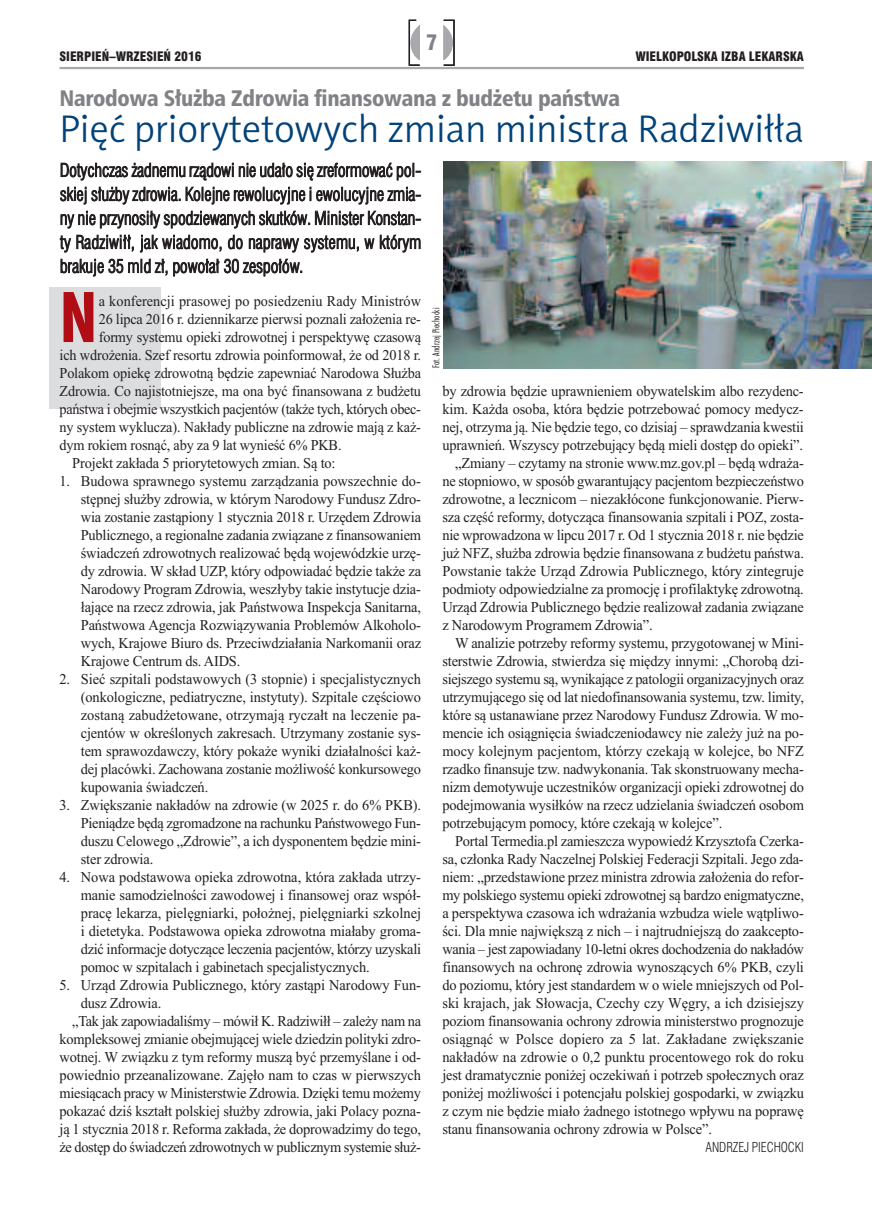
<style>
.page{position:relative;width:872px;height:1212px;background:#fff}
.page>*{position:absolute;margin:0;border:0;box-sizing:border-box;transform-origin:0 0}
.t1{font:900 condensed 74.25px "Myriad Pro";color:#b00d15;scale:.95 1}
.t2{font:39px "Naomi Sans EFNTT Light";letter-spacing:-.005em;color:#004279}
.t3{font:22.5px "Humnst 777 Blk Cn EU";letter-spacing:-.015em;color:#808285}
.t4{font:21px "Swis 721 Blk Cn EU";color:#808285}
.t5{font:18px/24px "Swis 721 Lt Cn EU";letter-spacing:-.005em;color:#231f20;text-align:justify;scale:.96 1}
.t6{font:15px/18px "Times New Roman";letter-spacing:-.01em;color:#231f20;text-align:justify;scale:.96 1}
.t7{font:15px "Times New Roman";letter-spacing:-.01em;color:#231f20;scale:.95 1}
.t8{font:13.5px "Swis 721 Lt Cn EU";letter-spacing:-.005em;color:#231f20;scale:.96 1}
.t9{font:12.75px "Swis 721 Blk Cn EU";color:#231f20}
.t10{font:10.5px "Futura TEE Ligh Cond";color:#231f20}
</style>
<div class="page">
<div style="left:49px;top:287px;width:111px;height:122px;background:#dcdddf"></div>
<hr style="left:60px;top:67px;width:744px;height:2px;background:#a8a9ad">
<div style="left:443px;top:20px;width:12px;height:46px;border:1px solid #231f20"></div>
<svg style="left:443px;top:25px;width:10px;height:35px"></svg>
<svg style="left:408px;top:19px;width:12px;height:47px"></svg>
<img style="left:443px;top:162px;width:429px;height:206px">
<h3 class="t4" style="left:426px;top:30px;width:13px">7</h3>
<p class="t9" style="left:60px;top:48px;width:144px">SIERPIEŃ–WRZESIEŃ 2016</p>
<p class="t9" style="left:635px;top:48px;width:170px">WIELKOPOLSKA IZBA LEKARSKA</p>
<h3 class="t3" style="left:60px;top:84px;width:562px">Narodowa Służba Zdrowia finansowana z budżetu państwa</h3>
<h2 class="t2" style="left:60px;top:107px;width:746px">Pięć priorytetowych zmian ministra Radziwiłła</h2>
<p class="t5" style="left:60px;top:158px;width:378px">Dotychczas żadnemu rządowi nie udało się zreformować pol&shy;skiej służby zdrowia. Kolejne rewolucyjne i ewolucyjne zmia&shy;ny nie przynosiły spodziewanych skutków. Minister Konstan&shy;ty Radziwiłł, jak wiadomo, do naprawy systemu, w którym brakuje 35 mld zł, powołał 30 zespołów.</p>
<h1 class="t1" style="left:60px;top:291px;width:41px">N</h1>
<p class="t7" style="left:99px;top:292px;width:341px">a konferencji prasowej po posiedzeniu Rady Ministrów</p>
<p class="t7" style="left:99px;top:310px;width:341px">26 lipca 2016 r. dziennikarze pierwsi poznali założenia re-</p>
<p class="t7" style="left:99px;top:328px;width:341px">formy systemu opieki zdrowotnej i perspektywę czasową</p>
<p class="t7" style="left:60px;top:346px;width:382px">ich wdrożenia. Szef resortu zdrowia poinformował, że od 2018 r.</p>
<p class="t7" style="left:60px;top:364px;width:382px">Polakom opiekę zdrowotną będzie zapewniać Narodowa Służba</p>
<p class="t7" style="left:60px;top:382px;width:382px">Zdrowia. Co najistotniejsze, ma ona być finansowana z budżetu</p>
<p class="t7" style="left:60px;top:400px;width:382px">państwa i obejmie wszystkich pacjentów (także tych, których obec-</p>
<p class="t7" style="left:60px;top:418px;width:382px">ny system wyklucza). Nakłady publiczne na zdrowie mają z każ-</p>
<p class="t7" style="left:60px;top:436px;width:298px">dym rokiem rosnąć, aby za 9 lat wynieść 6% PKB.</p>
<p class="t6" style="left:72px;top:454px;width:276px">Projekt zakłada 5 priorytetowych zmian. Są to:</p>
<p class="t6" style="left:81px;top:472px;width:356px;text-indent:-21px">1. Budowa sprawnego systemu zarządzania powszechnie do&shy;stępnej służby zdrowia, w którym Narodowy Fundusz Zdro&shy;wia zostanie zastąpiony 1 stycznia 2018 r. Urzędem Zdrowia Publicznego, a regionalne zadania związane z finansowaniem świadczeń zdrowotnych realizować będą wojewódzkie urzę&shy;dy zdrowia. W skład UZP, który odpowiadać będzie także za Narodowy Program Zdrowia, weszłyby takie instytucje dzia&shy;łające na rzecz zdrowia, jak Państwowa Inspekcja Sanitarna, Państwowa Agencja Rozwiązywania Problemów Alkoholo&shy;wych, Krajowe Biuro ds. Przeciwdziałania Narkomanii oraz Krajowe Centrum ds. AIDS.</p>
<p class="t6" style="left:81px;top:670px;width:356px;text-indent:-21px">2. Sieć szpitali podstawowych (3 stopnie) i specjalistycznych (onkologiczne, pediatryczne, instytuty). Szpitale częściowo zostaną zabudżetowane, otrzymają ryczałt na leczenie pa&shy;cjentów w określonych zakresach. Utrzymany zostanie sys&shy;tem sprawozdawczy, który pokaże wyniki działalności każ&shy;dej placówki. Zachowana zostanie możliwość konkursowego kupowania świadczeń.</p>
<p class="t6" style="left:81px;top:796px;width:356px;text-indent:-21px">3. Zwiększanie nakładów na zdrowie (w 2025 r. do 6% PKB).<br>Pieniądze będą zgromadzone na rachunku Państwowego Fun&shy;duszu Celowego „Zdrowie”, a ich dysponentem będzie mini&shy;ster zdrowia.</p>
<p class="t6" style="left:81px;top:868px;width:356px;text-indent:-21px">4. Nowa podstawowa opieka zdrowotna, która zakłada utrzy&shy;manie samodzielności zawodowej i finansowej oraz współ&shy;pracę lekarza, pielęgniarki, położnej, pielęgniarki szkolnej i dietetyka. Podstawowa opieka zdrowotna miałaby groma&shy;dzić informacje dotyczące leczenia pacjentów, którzy uzyskali pomoc w szpitalach i gabinetach specjalistycznych.</p>
<p class="t6" style="left:60px;top:976px;width:378px">5. Urząd Zdrowia Publicznego, który zastąpi Narodowy Fun-</p>
<p class="t6" style="left:81px;top:994px;width:85px">dusz Zdrowia.</p>
<p class="t6" style="left:72px;top:1012px;width:365px">„Tak jak zapowiadaliśmy – mówił K. Radziwiłł – zależy nam na</p>
<p class="t6" style="left:60px;top:1030px;width:378px">kompleksowej zmianie obejmującej wiele dziedzin polityki zdro-</p>
<p class="t6" style="left:60px;top:1048px;width:378px">wotnej. W związku z tym reformy muszą być przemyślane i od-</p>
<p class="t6" style="left:60px;top:1066px;width:378px">powiednio przeanalizowane. Zajęło nam to czas w pierwszych</p>
<p class="t6" style="left:60px;top:1084px;width:378px">miesiącach pracy w Ministerstwie Zdrowia. Dzięki temu możemy</p>
<p class="t6" style="left:60px;top:1102px;width:378px">pokazać dziś kształt polskiej służby zdrowia, jaki Polacy pozna-</p>
<p class="t6" style="left:60px;top:1120px;width:378px">ją 1 stycznia 2018 r. Reforma zakłada, że doprowadzimy do tego,</p>
<p class="t6" style="left:60px;top:1138px;width:378px">że dostęp do świadczeń zdrowotnych w publicznym systemie służ-</p>
<p class="t10" style="left:430px;top:368px;width:62px;rotate:-90deg">Fot. Andrzej Piechocki</p>
<p class="t6" style="left:442px;top:382px;width:378px">by zdrowia będzie uprawnieniem obywatelskim albo rezydenc-</p>
<p class="t6" style="left:442px;top:400px;width:378px">kim. Każda osoba, która będzie potrzebować pomocy medycz-</p>
<p class="t6" style="left:442px;top:418px;width:378px">nej, otrzyma ją. Nie będzie tego, co dzisiaj – sprawdzania kwestii</p>
<p class="t6" style="left:442px;top:436px;width:377px">uprawnień. Wszyscy potrzebujący będą mieli dostęp do opieki”.</p>
<p class="t6" style="left:455px;top:454px;width:365px">„Zmiany – czytamy na stronie www.mz.gov.pl – będą wdraża-</p>
<p class="t6" style="left:442px;top:472px;width:378px">ne stopniowo, w sposób gwarantujący pacjentom bezpieczeństwo</p>
<p class="t6" style="left:442px;top:490px;width:378px">zdrowotne, a lecznicom – niezakłócone funkcjonowanie. Pierw-</p>
<p class="t6" style="left:442px;top:508px;width:378px">sza część reformy, dotycząca finansowania szpitali i POZ, zosta-</p>
<p class="t6" style="left:442px;top:526px;width:378px">nie wprowadzona w lipcu 2017 r. Od 1 stycznia 2018 r. nie będzie</p>
<p class="t6" style="left:442px;top:544px;width:378px">już NFZ, służba zdrowia będzie finansowana z budżetu państwa.</p>
<p class="t6" style="left:442px;top:562px;width:378px">Powstanie także Urząd Zdrowia Publicznego, który zintegruje</p>
<p class="t6" style="left:442px;top:580px;width:378px">podmioty odpowiedzialne za promocję i profilaktykę zdrowotną.</p>
<p class="t6" style="left:442px;top:598px;width:378px">Urząd Zdrowia Publicznego będzie realizował zadania związane</p>
<p class="t6" style="left:442px;top:616px;width:221px">z Narodowym Programem Zdrowia”.</p>
<p class="t6" style="left:455px;top:634px;width:365px">W analizie potrzeby reformy systemu, przygotowanej w Mini-</p>
<p class="t6" style="left:442px;top:652px;width:378px">sterstwie Zdrowia, stwierdza się między innymi: „Chorobą dzi-</p>
<p class="t6" style="left:442px;top:670px;width:378px">siejszego systemu są, wynikające z patologii organizacyjnych oraz</p>
<p class="t6" style="left:442px;top:688px;width:378px">utrzymującego się od lat niedofinansowania systemu, tzw. limity,</p>
<p class="t6" style="left:442px;top:706px;width:378px">które są ustanawiane przez Narodowy Fundusz Zdrowia. W mo-</p>
<p class="t6" style="left:442px;top:724px;width:378px">mencie ich osiągnięcia świadczeniodawcy nie zależy już na po-</p>
<p class="t6" style="left:442px;top:742px;width:378px">mocy kolejnym pacjentom, którzy czekają w kolejce, bo NFZ</p>
<p class="t6" style="left:442px;top:760px;width:378px">rzadko finansuje tzw. nadwykonania. Tak skonstruowany mecha-</p>
<p class="t6" style="left:442px;top:778px;width:378px">nizm demotywuje uczestników organizacji opieki zdrowotnej do</p>
<p class="t6" style="left:442px;top:796px;width:378px">podejmowania wysiłków na rzecz udzielania świadczeń osobom</p>
<p class="t6" style="left:442px;top:814px;width:293px">potrzebującym pomocy, które czekają w kolejce”.</p>
<p class="t6" style="left:455px;top:832px;width:365px">Portal Termedia.pl zamieszcza wypowiedź Krzysztofa Czerka-</p>
<p class="t6" style="left:442px;top:850px;width:378px">sa, członka Rady Naczelnej Polskiej Federacji Szpitali. Jego zda-</p>
<p class="t6" style="left:442px;top:868px;width:378px">niem: „przedstawione przez ministra zdrowia założenia do refor-</p>
<p class="t6" style="left:442px;top:886px;width:378px">my polskiego systemu opieki zdrowotnej są bardzo enigmatyczne,</p>
<p class="t6" style="left:442px;top:904px;width:378px">a perspektywa czasowa ich wdrażania wzbudza wiele wątpliwo-</p>
<p class="t6" style="left:442px;top:922px;width:378px">ści. Dla mnie największą z nich – i najtrudniejszą do zaakcepto-</p>
<p class="t6" style="left:442px;top:940px;width:378px">wania – jest zapowiadany 10-letni okres dochodzenia do nakładów</p>
<p class="t6" style="left:442px;top:958px;width:378px">finansowych na ochronę zdrowia wynoszących 6% PKB, czyli</p>
<p class="t6" style="left:442px;top:976px;width:378px">do poziomu, który jest standardem w o wiele mniejszych od Pol-</p>
<p class="t6" style="left:442px;top:994px;width:378px">ski krajach, jak Słowacja, Czechy czy Węgry, a ich dzisiejszy</p>
<p class="t6" style="left:442px;top:1012px;width:378px">poziom finansowania ochrony zdrowia ministerstwo prognozuje</p>
<p class="t6" style="left:442px;top:1030px;width:378px">osiągnąć w Polsce dopiero za 5 lat. Zakładane zwiększanie</p>
<p class="t6" style="left:442px;top:1048px;width:378px">nakładów na zdrowie o 0,2 punktu procentowego rok do roku</p>
<p class="t6" style="left:442px;top:1066px;width:378px">jest dramatycznie poniżej oczekiwań i potrzeb społecznych oraz</p>
<p class="t6" style="left:442px;top:1084px;width:378px">poniżej możliwości i potencjału polskiej gospodarki, w związku</p>
<p class="t6" style="left:442px;top:1102px;width:378px">z czym nie będzie miało żadnego istotnego wpływu na poprawę</p>
<p class="t6" style="left:442px;top:1120px;width:282px">stanu finansowania ochrony zdrowia w Polsce”.</p>
<p class="t8" style="left:705px;top:1139px;width:104px">ANDRZEJ PIECHOCKI</p>
</div>
